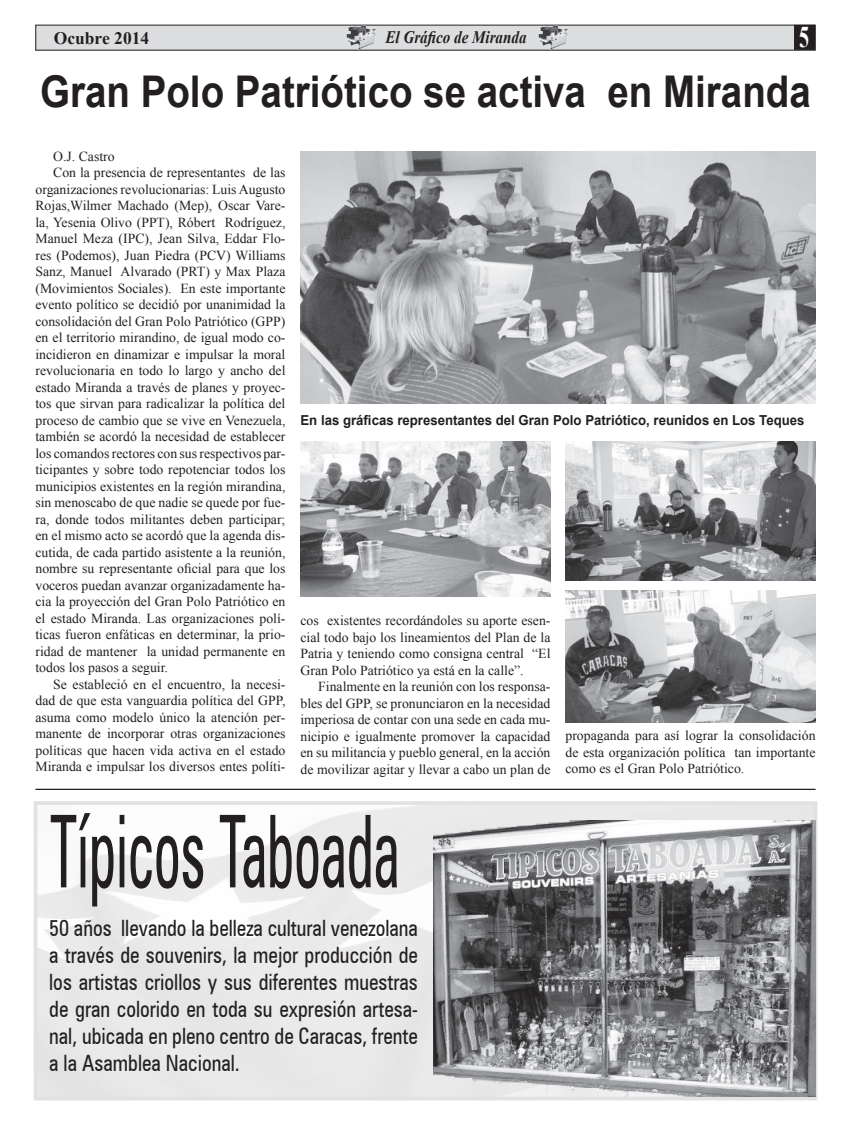
<style>
.page{position:relative;width:851px;height:1134px;background:#fff}
.page>*{position:absolute;margin:0;border:0;box-sizing:border-box;transform-origin:0 0}
.t1{font:condensed 100.62px "Zurich BT";color:#231f20;scale:.57 1}
.t2{font:700 43.75px "Arial";color:#231f20;scale:.88 1}
.t3{font:700 30px "Times New Roman";color:#fff;scale:.67 1}
.t4{font:condensed 22.5px/27px "Zurich BT";color:#231f20;text-align:justify;scale:.93 1}
.t5{font:italic 700 17.5px "Times New Roman";color:#231f20;scale:.86 1}
.t6{font:700 17.5px "Times New Roman";color:#231f20}
.t7{font:13.75px/16.5px "Times New Roman";color:#231f20;text-align:justify}
.t8{font:700 13.75px "Arial";color:#231f20;scale:.96 1}
</style>
<div class="page">
<div style="left:36px;top:25px;width:779px;height:25px;background:#dcdddf"></div>
<div style="left:794px;top:25px;width:20px;height:24px;background:#231f20"></div>
<div style="left:793px;top:25px;width:22px;height:25px;border:1px solid #231f20"></div>
<img style="left:534px;top:25px;width:37px;height:24px">
<img style="left:342px;top:25px;width:37px;height:24px">
<img style="left:433px;top:820px;width:382px;height:276px">
<img style="left:565px;top:591px;width:250px;height:131px">
<img style="left:300px;top:151px;width:515px;height:252px">
<img style="left:300px;top:441px;width:250px;height:155px">
<img style="left:565px;top:441px;width:250px;height:140px">
<hr style="left:35px;top:789px;width:780px;height:1px;background:#231f20">
<p class="t6" style="left:54px;top:26px;width:97px">Ocubre 2014</p>
<p class="t5" style="left:385px;top:25px;width:165px">El Gráfico de Miranda</p>
<h3 class="t3" style="left:799px;top:16px;width:16px">5</h3>
<h2 class="t2" style="left:40px;top:63px;width:877px">Gran Polo Patriótico se activa en Miranda</h2>
<p class="t7" style="left:53px;top:148px;width:63px">O.J. Castro</p>
<p class="t7" style="left:53px;top:164px;width:234px">Con la presencia de representantes de las</p>
<p class="t7" style="left:35px;top:181px;width:251px">organizaciones revolucionarias: Luis Augusto</p>
<p class="t7" style="left:35px;top:197px;width:251px">Rojas,Wilmer Machado (Mep), Oscar Vare-</p>
<p class="t7" style="left:35px;top:214px;width:251px">la, Yesenia Olivo (PPT), Róbert Rodríguez,</p>
<p class="t7" style="left:35px;top:230px;width:251px">Manuel Meza (IPC), Jean Silva, Eddar Flo-</p>
<p class="t7" style="left:35px;top:247px;width:251px">res (Podemos), Juan Piedra (PCV) Williams</p>
<p class="t7" style="left:35px;top:263px;width:251px">Sanz, Manuel Alvarado (PRT) y Max Plaza</p>
<p class="t7" style="left:35px;top:280px;width:251px">(Movimientos Sociales). En este importante</p>
<p class="t7" style="left:35px;top:296px;width:251px">evento político se decidió por unanimidad la</p>
<p class="t7" style="left:35px;top:313px;width:251px">consolidación del Gran Polo Patriótico (GPP)</p>
<p class="t7" style="left:35px;top:329px;width:251px">en el territorio mirandino, de igual modo co-</p>
<p class="t7" style="left:35px;top:346px;width:251px">incidieron en dinamizar e impulsar la moral</p>
<p class="t7" style="left:35px;top:362px;width:251px">revolucionaria en todo lo largo y ancho del</p>
<p class="t7" style="left:35px;top:379px;width:251px">estado Miranda a través de planes y proyec-</p>
<p class="t7" style="left:35px;top:395px;width:251px">tos que sirvan para radicalizar la política del</p>
<p class="t7" style="left:35px;top:412px;width:251px">proceso de cambio que se vive en Venezuela,</p>
<p class="t7" style="left:35px;top:428px;width:251px">también se acordó la necesidad de establecer</p>
<p class="t7" style="left:35px;top:445px;width:251px">los comandos rectores con sus respectivos par-</p>
<p class="t7" style="left:35px;top:461px;width:251px">ticipantes y sobre todo repotenciar todos los</p>
<p class="t7" style="left:35px;top:478px;width:251px">municipios existentes en la región mirandina,</p>
<p class="t7" style="left:35px;top:494px;width:251px">sin menoscabo de que nadie se quede por fue-</p>
<p class="t7" style="left:35px;top:511px;width:251px">ra, donde todos militantes deben participar;</p>
<p class="t7" style="left:35px;top:527px;width:251px">en el mismo acto se acordó que la agenda dis-</p>
<p class="t7" style="left:35px;top:544px;width:251px">cutida, de cada partido asistente a la reunión,</p>
<p class="t7" style="left:35px;top:560px;width:251px">nombre su representante oficial para que los</p>
<p class="t7" style="left:35px;top:577px;width:251px">voceros puedan avanzar organizadamente ha-</p>
<p class="t7" style="left:35px;top:593px;width:251px">cia la proyección del Gran Polo Patriótico en</p>
<p class="t7" style="left:35px;top:610px;width:251px">el estado Miranda. Las organizaciones polí-</p>
<p class="t7" style="left:35px;top:626px;width:251px">ticas fueron enfáticas en determinar, la prio-</p>
<p class="t7" style="left:35px;top:643px;width:251px">ridad de mantener la unidad permanente en</p>
<p class="t7" style="left:35px;top:659px;width:134px">todos los pasos a seguir.</p>
<p class="t7" style="left:53px;top:676px;width:234px">Se estableció en el encuentro, la necesi-</p>
<p class="t7" style="left:35px;top:692px;width:251px">dad de que esta vanguardia política del GPP,</p>
<p class="t7" style="left:35px;top:709px;width:251px">asuma como modelo único la atención per-</p>
<p class="t7" style="left:35px;top:725px;width:251px">manente de incorporar otras organizaciones</p>
<p class="t7" style="left:35px;top:742px;width:251px">políticas que hacen vida activa en el estado</p>
<p class="t7" style="left:35px;top:758px;width:251px">Miranda e impulsar los diversos entes políti-</p>
<p class="t8" style="left:300px;top:411px;width:526px">En las gráficas representantes del Gran Polo Patriótico, reunidos en Los Teques</p>
<p class="t7" style="left:300px;top:612px;width:251px">cos existentes recordándoles su aporte esen&shy;cial todo bajo los lineamientos del Plan de la Patria y teniendo como consigna central “El Gran Polo Patriótico ya está en la calle”.</p>
<p class="t7" style="left:300px;top:678px;width:251px;text-indent:18px">Finalmente en la reunión con los responsa&shy;bles del GPP, se pronunciaron en la necesidad imperiosa de contar con una sede en cada mu&shy;nicipio e igualmente promover la capacidad en su militancia y pueblo general, en la acción de movilizar agitar y llevar a cabo un plan de</p>
<p class="t7" style="left:565px;top:727px;width:251px">propaganda para así lograr la consolidación de esta organización política tan importante como es el Gran Polo Patriótico.</p>
<h1 class="t1" style="left:50px;top:790px;width:614px">Típicos Taboada</h1>
<p class="t4" style="left:49px;top:914px;width:398px">50 años llevando la belleza cultural venezolana a través de souvenirs, la mejor producción de los artistas criollos y sus diferentes muestras de gran colorido en toda su expresión artesa&shy;nal, ubicada en pleno centro de Caracas, frente a la Asamblea Nacional.</p>
</div>
